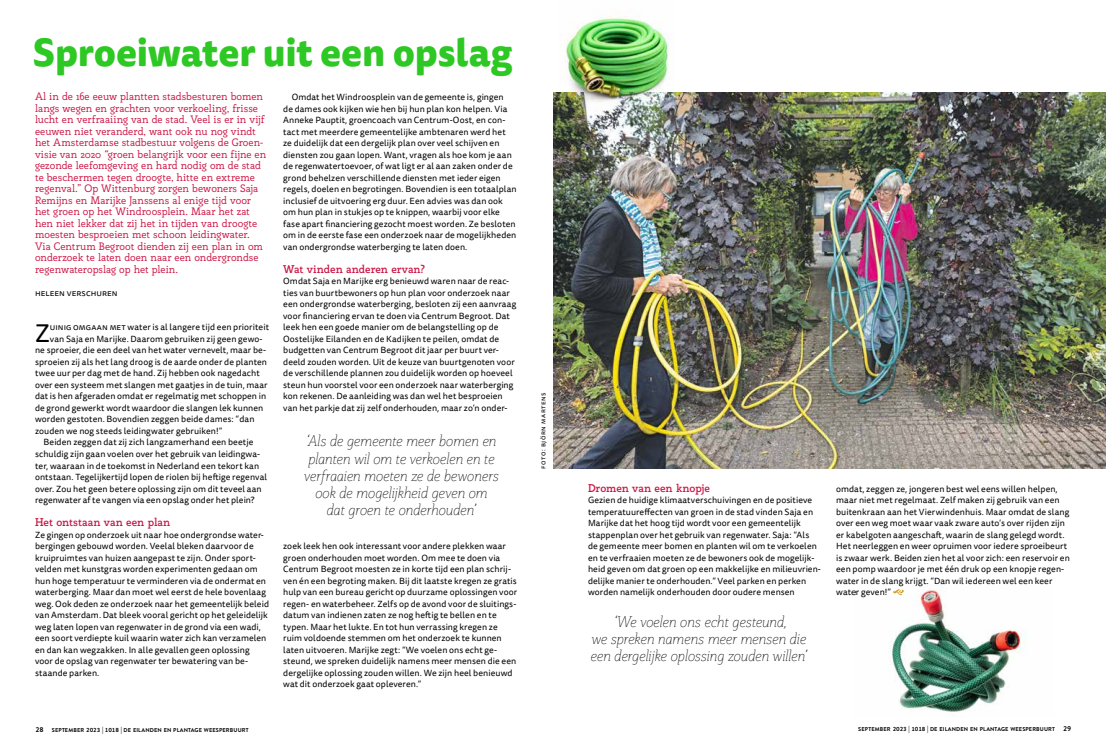
<style>
.page{position:relative;width:1106px;height:752px;background:#fff}
.page>*{position:absolute;margin:0;border:0;box-sizing:border-box;transform-origin:0 0}
.t1{font:800 37.9px "Tisa Sans Pro";letter-spacing:-.005em;color:#2ec824}
.t2{font:25.4px "Tisa Sans Pro";color:#000}
.t3{font:italic 100 15px/17px "Rogliano";letter-spacing:-.02em;color:#000;text-align:center}
.t4{font:700 11px "Rogliano";letter-spacing:-.01em;color:#cb1544}
.t5{font:10.5px/11.5px "Rogliano";color:#cb1544}
.t6{font:8.9px/11.5px "Tisa Sans Pro";letter-spacing:.005em;color:#000}
.t7{font:7px "Tisa Sans Pro";letter-spacing:.075em;color:#000}
.t8{font:700 5.6px "Brandon Grotesque";letter-spacing:.025em;color:#000}
.s1{font-size:7px}
.s2{font-size:6px}
</style>
<div class="page">
<img style="left:553px;top:92px;width:553px;height:376px">
<img style="left:892px;top:584px;width:135px;height:128px">
<img style="left:560px;top:16px;width:115px;height:96px">
<h1 class="t1" style="left:33px;top:23px;width:481px">Sproeiwater uit een opslag</h1>
<p class="t5" style="left:35px;top:90px;width:233px">Al in de 16e eeuw plantten stadsbesturen bomen langs wegen en grachten voor verkoeling, frisse lucht en verfraaiing van de stad. Veel is er in vijf eeuwen niet veranderd, want ook nu nog vindt het Amsterdamse stadbestuur volgens de Groen&shy;visie van 2020 “groen belangrijk voor een fijne en gezonde leefomgeving en hard nodig om de stad te beschermen tegen droogte, hitte en extreme regenval.” Op Wittenburg zorgen bewoners Saja Remijns en Marijke Janssens al enige tijd voor het groen op het Windroosplein. Maar het zat hen niet lekker dat zij het in tijden van droogte moesten besproeien met schoon leidingwater.<br>Via Centrum Begroot dienden zij een plan in om onderzoek te laten doen naar een ondergrondse regenwateropslag op het plein.</p>
<p class="t6" style="left:35px;top:287px;width:84px">heleen verschuren</p>
<h2 class="t2" style="left:35px;top:316px;width:16px">Z</h2>
<p class="t6" style="left:50px;top:321px;width:221px">uinig omgaan met water is al langere tijd een prioriteit</p>
<p class="t6" style="left:50px;top:333px;width:214px">van Saja en Marijke. Daarom gebruiken zij geen gewo-</p>
<p class="t6" style="left:35px;top:344px;width:233px">ne sproeier, die een deel van het water vernevelt, maar be-</p>
<p class="t6" style="left:35px;top:356px;width:233px">sproeien zij als het lang droog is de aarde onder de planten</p>
<p class="t6" style="left:35px;top:367px;width:226px">twee uur per dag met de hand. Zij hebben ook nagedacht</p>
<p class="t6" style="left:35px;top:379px;width:234px">over een systeem met slangen met gaatjes in de tuin, maar</p>
<p class="t6" style="left:35px;top:390px;width:233px">dat is hen afgeraden omdat er regelmatig met schoppen in</p>
<p class="t6" style="left:35px;top:402px;width:230px">de grond gewerkt wordt waardoor die slangen lek kunnen</p>
<p class="t6" style="left:35px;top:413px;width:221px">worden gestoten. Bovendien zeggen beide dames: “dan</p>
<p class="t6" style="left:35px;top:425px;width:189px">zouden we nog steeds leidingwater gebruiken!”</p>
<p class="t6" style="left:44px;top:436px;width:211px">Beiden zeggen dat zij zich langzamerhand een beetje</p>
<p class="t6" style="left:35px;top:448px;width:226px">schuldig zijn gaan voelen over het gebruik van leidingwa-</p>
<p class="t6" style="left:35px;top:459px;width:226px">ter, waaraan in de toekomst in Nederland een tekort kan</p>
<p class="t6" style="left:35px;top:471px;width:233px">ontstaan. Tegelijkertijd lopen de riolen bij heftige regenval</p>
<p class="t6" style="left:35px;top:482px;width:228px">over. Zou het geen betere oplossing zijn om dit teveel aan</p>
<p class="t6" style="left:35px;top:494px;width:221px">regenwater af te vangen via een opslag onder het plein?</p>
<p class="t4" style="left:35px;top:514px;width:137px">Het ontstaan van een plan</p>
<p class="t6" style="left:35px;top:528px;width:235px">Ze gingen op onderzoek uit naar hoe ondergrondse water&shy;bergingen gebouwd worden. Veelal bleken daarvoor de kruipruimtes van huizen aangepast te zijn. Onder sport&shy;velden met kunstgras worden experimenten gedaan om hun hoge temperatuur te verminderen via de ondermat en waterberging. Maar dan moet wel eerst de hele bovenlaag weg. Ook deden ze onderzoek naar het gemeentelijk beleid van Amsterdam. Dat bleek vooral gericht op het geleidelijk weg laten lopen van regenwater in de grond via een wadi, een soort verdiepte kuil waarin water zich kan verzamelen en dan kan wegzakken. In alle gevallen geen oplossing voor de opslag van regenwater ter bewatering van be&shy;staande parken.</p>
<p class="t6" style="left:283px;top:91px;width:235px;text-indent:9px">Omdat het Windroosplein van de gemeente is, gingen<br>de dames ook kijken wie hen bij hun plan kon helpen. Via Anneke Pauptit, groencoach van Centrum-Oost, en con&shy;tact met meerdere gemeentelijke ambtenaren werd het ze duidelijk dat een dergelijk plan over veel schijven en diensten zou gaan lopen. Want, vragen als hoe kom je aan de regenwatertoevoer, of wat ligt er al aan zaken onder de grond behelzen verschillende diensten met ieder eigen regels, doelen en begrotingen. Bovendien is een totaalplan inclusief de uitvoering erg duur. Een advies was dan ook om hun plan in stukjes op te knippen, waarbij voor elke fase apart financiering gezocht moest worden. Ze besloten om in de eerste fase een onderzoek naar de mogelijkheden van ondergrondse waterberging te laten doen.</p>
<p class="t4" style="left:283px;top:261px;width:144px">Wat vinden anderen ervan?</p>
<p class="t6" style="left:283px;top:275px;width:235px">Omdat Saja en Marijke erg benieuwd waren naar de reac&shy;ties van buurtbewoners op hun plan voor onderzoek naar een ondergrondse waterberging, besloten zij een aanvraag voor financiering ervan te doen via Centrum Begroot. Dat leek hen een goede manier om de belangstelling op de Oostelijke Eilanden en de Kadijken te peilen, omdat de budgetten van Centrum Begroot dit jaar per buurt ver&shy;deeld zouden worden. Uit de keuze van buurtgenoten voor de verschillende plannen zou duidelijk worden op hoeveel steun hun voorstel voor een onderzoek naar waterberging kon rekenen. De aanleiding was dan wel het besproeien van het parkje dat zij zelf onderhouden, maar zo’n onder-</p>
<h3 class="t3" style="left:303px;top:432px;width:196px">‘Als de gemeente meer bomen en planten wil om te verkoelen en te verfraaien moeten ze de bewoners ook de mogelijkheid geven om<br>dat groen te onderhouden’</h3>
<p class="t6" style="left:283px;top:540px;width:235px">zoek leek hen ook interessant voor andere plekken waar groen onderhouden moet worden. Om mee te doen via Centrum Begroot moesten ze in korte tijd een plan schrij&shy;ven én een begroting maken. Bij dit laatste kregen ze gratis hulp van een bureau gericht op duurzame oplossingen voor regen- en waterbeheer. Zelfs op de avond voor de sluitings&shy;datum van indienen zaten ze nog heftig te bellen en te typen. Maar het lukte. En tot hun verrassing kregen ze ruim voldoende stemmen om het onderzoek te kunnen laten uitvoeren. Marijke zegt: “We voelen ons echt ge&shy;steund, we spreken duidelijk namens meer mensen die een dergelijke oplossing zouden willen. We zijn heel benieuwd wat dit onderzoek gaat opleveren.”</p>
<p class="t7" style="left:538px;top:468px;width:77px;rotate:-90deg">foto: björn martens</p>
<p class="t4" style="left:588px;top:480px;width:124px">Dromen van een knopje</p>
<p class="t6" style="left:588px;top:494px;width:234px">Gezien de huidige klimaatverschuivingen en de positieve temperatuureffecten van groen in de stad vinden Saja en Marijke dat het hoog tijd wordt voor een gemeentelijk stappenplan over het gebruik van regenwater. Saja: “Als de gemeente meer bomen en planten wil om te verkoelen en te verfraaien moeten ze de bewoners ook de mogelijk&shy;heid geven om dat groen op een makkelijke en milieuvrien&shy;delijke manier te onderhouden.” Veel parken en perken worden namelijk onderhouden door oudere mensen</p>
<p class="t6" style="left:836px;top:482px;width:235px">omdat, zeggen ze, jongeren best wel eens willen helpen, maar niet met regelmaat. Zelf maken zij gebruik van een buitenkraan aan het Vierwindenhuis. Maar omdat de slang over een weg moet waar vaak zware auto’s over rijden zijn er kabelgoten aangeschaft, waarin de slang gelegd wordt.<br>Het neerleggen en weer opruimen voor iedere sproeibeurt is zwaar werk. Beiden zien het al voor zich: een reservoir en een pomp waardoor je met één druk op een knopje regen&shy;water in de slang krijgt. “Dan wil iedereen wel een keer water geven!”</p>
<h3 class="t3" style="left:590px;top:613px;width:218px">‘We voelen ons echt gesteund,<br>we spreken namens meer mensen die een dergelijke oplossing zouden willen’</h3>
<p class="t8" style="left:35px;top:725px;width:214px"><span class="s1">28</span> SEPTEMBER <span class="s2">2023</span> <span class="s1">|</span> <span class="s2">1018</span> <span class="s1">|</span> DE EILANDEN EN PLANTAGE WEESPERBUURT</p>
<p class="t8" style="left:858px;top:725px;width:215px">SEPTEMBER <span class="s2">2023</span> <span class="s1">|</span> <span class="s2">1018</span> <span class="s1">|</span> DE EILANDEN EN PLANTAGE WEESPERBUURT <span class="s1">29</span></p>
</div>
